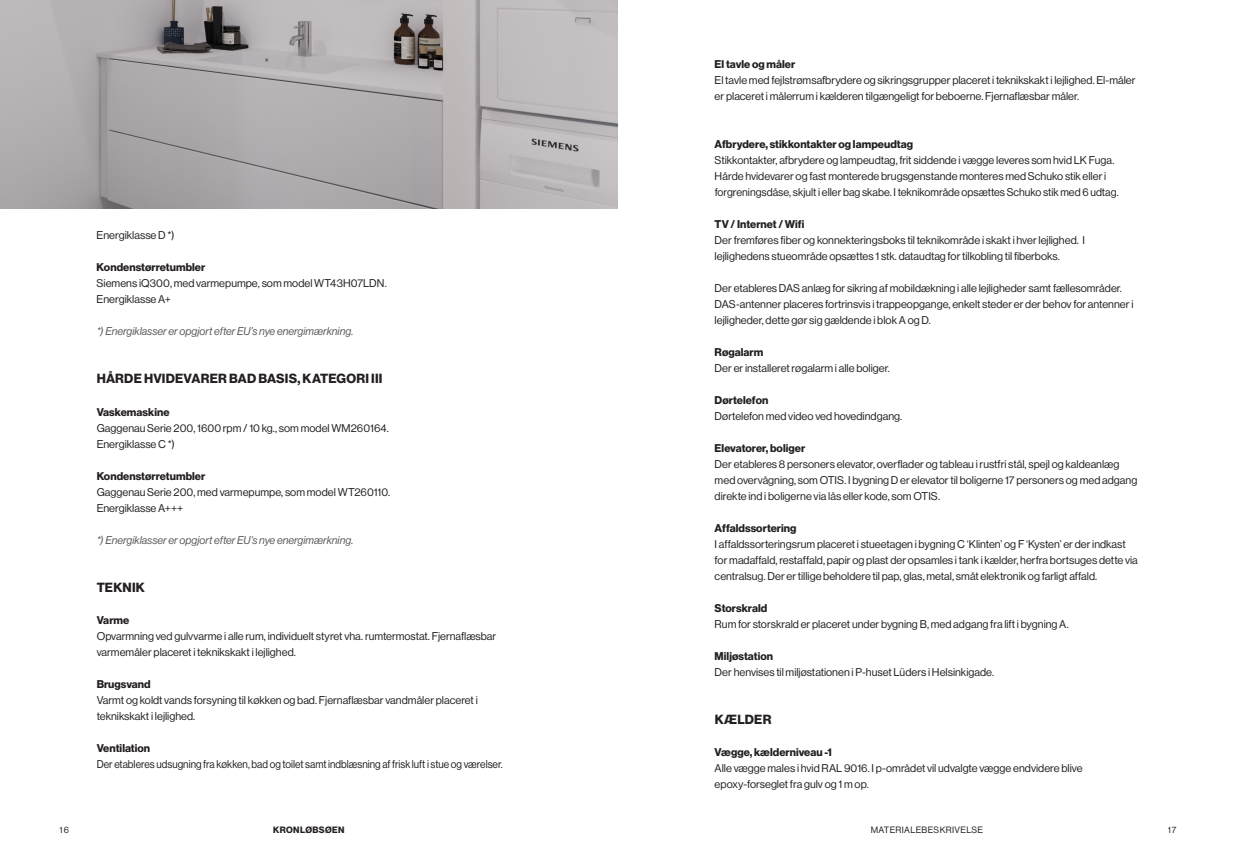
<style>
.page{position:relative;width:1236px;height:865px;background:#fff}
.page>*{position:absolute;margin:0;border:0;box-sizing:border-box;transform-origin:0 0}
.t1{font:13px "N Haas Grotesk DS Pro 75 Bd";letter-spacing:.02em;color:#231f20}
.t2{font:11px/16px "N Haas Grotesk DS Pro 55 Rg";color:#231f20}
.t3{font:11px "N Haas Grotesk DS Pro 75 Bd";letter-spacing:.005em;color:#231f20}
.t4{font:11px "N Haas Grotesk DS Pro 56 It";color:#57585a}
.t5{font:11px "N Haas Grotesk DS Pro 55 Rg";color:#231f20;scale:.93 1}
.t6{font:9px "N Haas Grotesk DS Pro 55 Rg";letter-spacing:.04em;color:#231f20}
.t7{font:9px "N Haas Grotesk DS Pro 75 Bd";letter-spacing:.04em;color:#231f20}
</style>
<div class="page">
<img style="left:0;top:0;width:618px;height:208px">
<p class="t2" style="left:97px;top:228px;width:79px">Energiklasse D *)</p>
<p class="t3" style="left:97px;top:261px;width:110px">Kondenstørretumbler</p>
<p class="t2" style="left:97px;top:276px;width:292px">Siemens iQ300, med varmepumpe, som model WT43H07LDN.<br>Energiklasse A+</p>
<p class="t4" style="left:97px;top:327px;width:258px">*) Energiklasser er opgjort efter EU’s nye energimærkning.</p>
<p class="t1" style="left:97px;top:371px;width:287px">HÅRDE HVIDEVARER BAD BASIS, KATEGORI III</p>
<p class="t3" style="left:97px;top:405px;width:74px">Vaskemaskine</p>
<p class="t2" style="left:97px;top:420px;width:294px">Gaggenau Serie 200, 1600 rpm / 10 kg., som model WM260164.<br>Energiklasse C *)</p>
<p class="t3" style="left:97px;top:469px;width:110px">Kondenstørretumbler</p>
<p class="t2" style="left:97px;top:484px;width:295px">Gaggenau Serie 200, med varmepumpe, som model WT260110.<br>Energiklasse A+++</p>
<p class="t4" style="left:97px;top:535px;width:258px">*) Energiklasser er opgjort efter EU’s nye energimærkning.</p>
<p class="t1" style="left:97px;top:579px;width:50px">TEKNIK</p>
<p class="t3" style="left:97px;top:613px;width:34px">Varme</p>
<p class="t2" style="left:97px;top:628px;width:401px">Opvarmning ved gulvvarme i alle rum, individuelt styret vha. rumtermostat. Fjernaflæsbar varmemåler placeret i teknikskakt i lejlighed.</p>
<p class="t3" style="left:97px;top:677px;width:56px">Brugsvand</p>
<p class="t2" style="left:97px;top:692px;width:383px">Varmt og koldt vands forsyning til køkken og bad. Fjernaflæsbar vandmåler placeret i teknikskakt i lejlighed.</p>
<p class="t3" style="left:97px;top:741px;width:55px">Ventilation</p>
<p class="t5" style="left:97px;top:759px;width:438px">Der etableres udsugning fra køkken, bad og toilet samt indblæsning af frisk luft i stue og værelser.</p>
<p class="t3" style="left:715px;top:58px;width:82px">El tavle og måler</p>
<p class="t2" style="left:715px;top:73px;width:422px">El tavle med fejlstrømsafbrydere og sikringsgrupper placeret i teknikskakt i lejlighed. El-måler er placeret i målerrum i kælderen tilgængeligt for beboerne. Fjernaflæsbar måler.</p>
<p class="t3" style="left:715px;top:138px;width:200px">Afbrydere, stikkontakter og lampeudtag</p>
<p class="t2" style="left:715px;top:153px;width:405px">Stikkontakter, afbrydere og lampeudtag, frit siddende i vægge leveres som hvid LK Fuga.<br>Hårde hvidevarer og fast monterede brugsgenstande monteres med Schuko stik eller i forgreningsdåse, skjult i eller bag skabe. I teknikområde opsættes Schuko stik med 6 udtag.</p>
<p class="t3" style="left:715px;top:218px;width:91px">TV / Internet / Wifi</p>
<p class="t2" style="left:715px;top:233px;width:372px">Der fremføres fiber og konnekteringsboks til teknikområde i skakt i hver lejlighed. I lejlighedens stueområde opsættes 1 stk. dataudtag for tilkobling til fiberboks.</p>
<p class="t2" style="left:715px;top:281px;width:420px">Der etableres DAS anlæg for sikring af mobildækning i alle lejligheder samt fællesområder.<br>DAS-antenner placeres fortrinsvis i trappeopgange, enkelt steder er der behov for antenner i lejligheder, dette gør sig gældende i blok A og D.</p>
<p class="t3" style="left:715px;top:346px;width:50px">Røgalarm</p>
<p class="t2" style="left:715px;top:361px;width:177px">Der er installeret røgalarm i alle boliger.</p>
<p class="t3" style="left:715px;top:394px;width:55px">Dørtelefon</p>
<p class="t2" style="left:715px;top:409px;width:189px">Dørtelefon med video ved hovedindgang.</p>
<p class="t3" style="left:715px;top:442px;width:92px">Elevatorer, boliger</p>
<p class="t2" style="left:715px;top:457px;width:424px">Der etableres 8 personers elevator, overflader og tableau i rustfri stål, spejl og kaldeanlæg med overvågning, som OTIS. I bygning D er elevator til boligerne 17 personers og med adgang direkte ind i boligerne via lås eller kode, som OTIS.</p>
<p class="t3" style="left:715px;top:522px;width:83px">Affaldssortering</p>
<p class="t2" style="left:715px;top:537px;width:425px">I affaldssorteringsrum placeret i stueetagen i bygning C ‘Klinten’ og F ‘Kysten’ er der indkast for madaffald, restaffald, papir og plast der opsamles i tank i kælder, herfra bortsuges dette via centralsug. Der er tillige beholdere til pap, glas, metal, småt elektronik og farligt affald.</p>
<p class="t3" style="left:715px;top:602px;width:54px">Storskrald</p>
<p class="t2" style="left:715px;top:617px;width:356px">Rum for storskrald er placeret under bygning B, med adgang fra lift i bygning A.</p>
<p class="t3" style="left:715px;top:650px;width:60px">Miljøstation</p>
<p class="t2" style="left:715px;top:665px;width:281px">Der henvises til miljøstationen i P-huset Lüders i Helsinkigade.</p>
<p class="t1" style="left:715px;top:712px;width:58px">KÆLDER</p>
<p class="t3" style="left:715px;top:746px;width:119px">Vægge, kælderniveau -1</p>
<p class="t2" style="left:715px;top:761px;width:369px">Alle vægge males i hvid RAL 9016. I p-området vil udvalgte vægge endvidere blive epoxy-forseglet fra gulv og 1 m op.</p>
<p class="t6" style="left:60px;top:825px;width:11px">16</p>
<p class="t7" style="left:273px;top:824px;width:73px">KRONLØBSØEN</p>
<p class="t6" style="left:871px;top:824px;width:114px">MATERIALEBESKRIVELSE</p>
<p class="t6" style="left:1168px;top:825px;width:10px">17</p>
</div>
